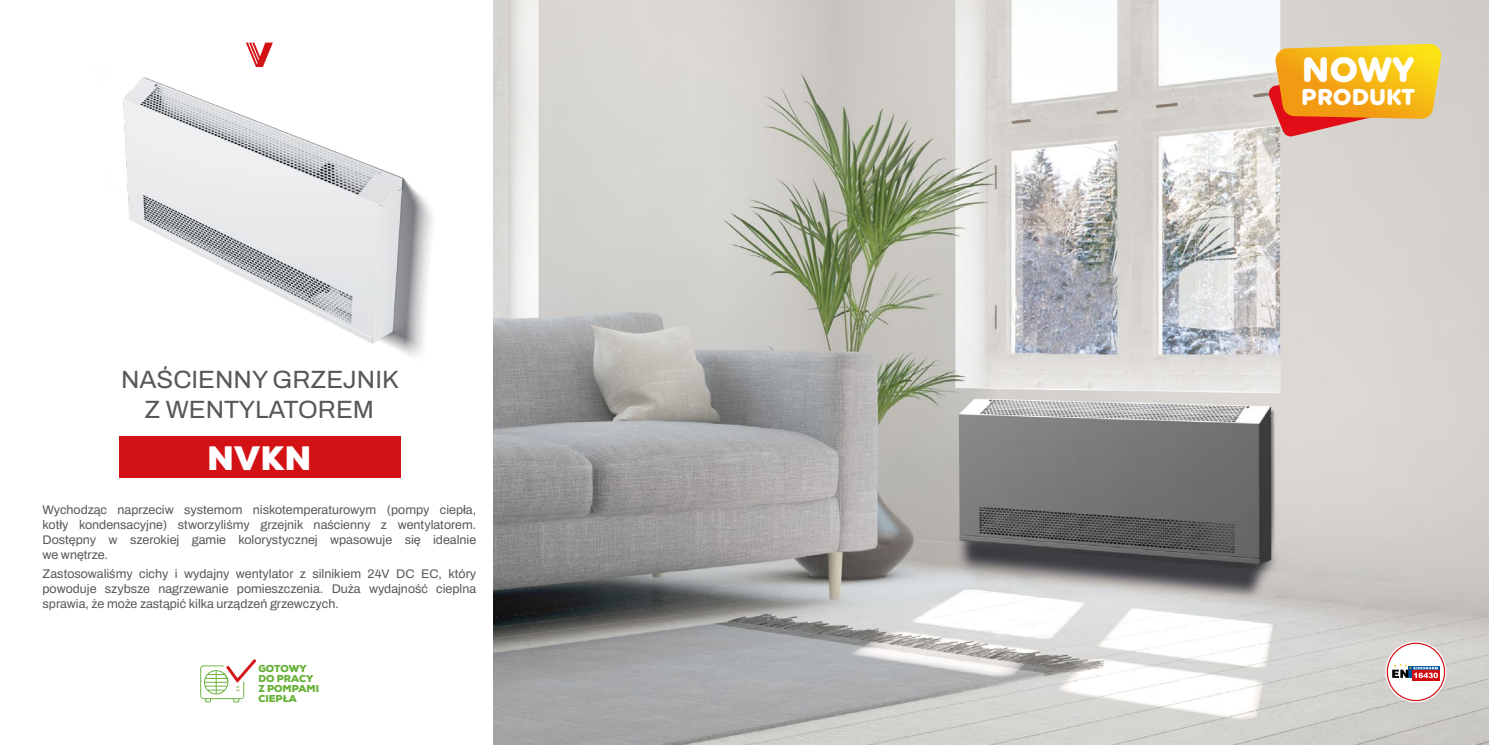
<style>
.page{position:relative;width:1489px;height:745px;background:#fff}
.page>*{position:absolute;margin:0;border:0;box-sizing:border-box;transform-origin:0 0}
.t1{font:900 35.12px "Uniform Rounded";color:#fff}
.t2{font:900 33.75px "Nexa";color:#fff}
.t3{font:600 25px/30px "Archivo";color:#575756;text-align:center}
.t4{font:900 23px "Uniform Rounded";color:#fff}
.t5{font:600 12.5px/15px "Archivo";color:#575756;text-align:justify}
.t6{font:900 10px/10px "Nexa";color:#66b136}
</style>
<div class="page">
<img style="left:123px;top:55px;width:371px;height:309px">
<svg style="left:246px;top:43px;width:27px;height:24px"></svg>
<img style="left:494px;top:0;width:994px;height:744px">
<svg style="left:1267px;top:44px;width:175px;height:93px;background:#ecad3f"></svg>
<svg style="left:1385px;top:641px;width:60px;height:60px"></svg>
<div style="left:1385px;top:641px;width:61px;height:61px;border:1px solid #fff;border-radius:50%"></div>
<div style="left:1387px;top:643px;width:56px;height:56px;background:#fff;border-radius:50%"></div>
<div style="left:1408px;top:666px;width:31px;height:11px;background:#c5d8e8"></div>
<svg style="left:1411px;top:669px;width:28px;height:11px"></svg>
<svg style="left:1392px;top:663px;width:45px;height:14px"></svg>
<div style="left:119px;top:436px;width:281px;height:41px;background:#d31216"></div>
<svg style="left:200px;top:659px;width:56px;height:43px"></svg>
<h3 class="t3" style="left:121px;top:364px;width:279px">NAŚCIENNY GRZEJNIK<br>Z WENTYLATOREM</h3>
<h2 class="t2" style="left:207px;top:435px;width:106px">NVKN</h2>
<p class="t5" style="left:43px;top:502px;width:435px">Wychodząc naprzeciw systemom niskotemperaturowym (pompy ciepła, kotły kondensacyjne) stworzyliśmy grzejnik naścienny z wentylatorem.<br>Dostępny w szerokiej gamie kolorystycznej wpasowuje się idealnie we wnętrze.</p>
<p class="t5" style="left:43px;top:565px;width:435px">Zastosowaliśmy cichy i wydajny wentylator z silnikiem 24V DC EC, który powoduje szybsze nagrzewanie pomieszczenia. Duża wydajność cieplna sprawia, że może zastąpić kilka urządzeń grzewczych.</p>
<p class="t6" style="left:258px;top:663px;width:62px">GOTOWY<br>DO PRACY<br>Z POMPAMI<br>CIEPŁA</p>
<h1 class="t1" style="left:1301px;top:49px;width:114px">NOWY</h1>
<h3 class="t4" style="left:1300px;top:83px;width:115px">PRODUKT</h3>
</div>
